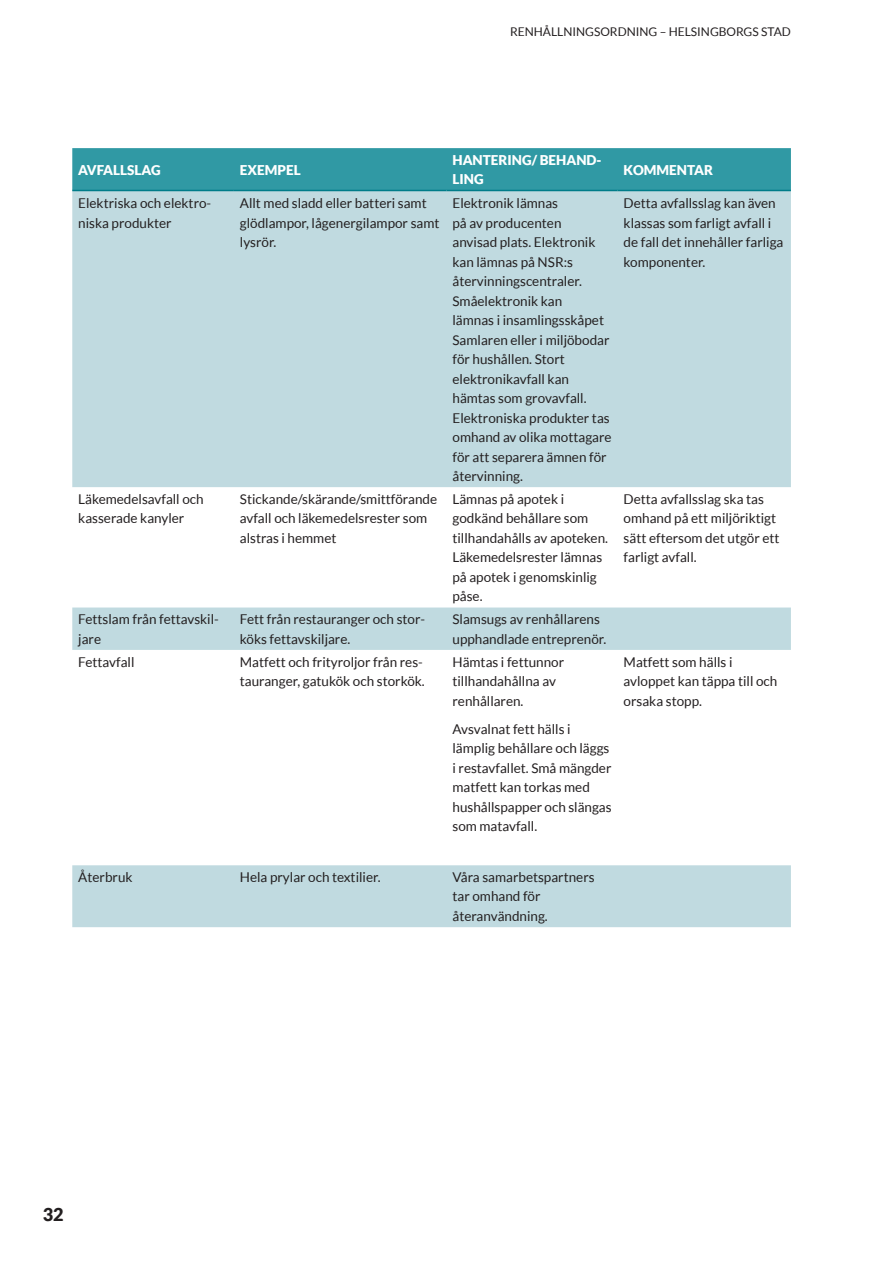
<style>
.page{position:relative;width:893px;height:1263px;background:#fff}
.page>*{position:absolute;margin:0;border:0;box-sizing:border-box;transform-origin:0 0}
.t1{font:900 18px "Lato";color:#231f20}
.t2{font:13.5px/19.5px "Lato";color:#231f20}
.t3{font:900 13.5px/19.5px "Lato";color:#fff}
.t4{font:12px "Lato";color:#231f20}
</style>
<div class="page">
<div style="left:72px;top:148px;width:719px;height:42px;background:#3099a4"></div>
<svg style="left:72px;top:191px;width:719px;height:736px;fill:#c0dae0"></svg>
<hr style="left:72px;top:190px;width:162px;height:1px;background:#007c89">
<hr style="left:234px;top:190px;width:212px;height:1px;background:#007c89">
<hr style="left:446px;top:190px;width:172px;height:1px;background:#007c89">
<hr style="left:618px;top:190px;width:173px;height:1px;background:#007c89">
<p class="t4" style="left:510px;top:25px;width:282px">RENHÅLLNINGSORDNING – HELSINGBORGS STAD</p>
<p class="t3" style="left:78px;top:160px;width:84px">AVFALLSLAG</p>
<p class="t3" style="left:240px;top:160px;width:62px">EXEMPEL</p>
<p class="t3" style="left:452px;top:150px;width:151px">HANTERING/ BEHAND-<br>LING</p>
<p class="t3" style="left:624px;top:160px;width:91px">KOMMENTAR</p>
<p class="t2" style="left:78px;top:193px;width:135px">Elektriska och elektro&shy;niska produkter</p>
<p class="t2" style="left:240px;top:193px;width:201px">Allt med sladd eller batteri samt glödlampor, lågenergilampor samt lysrör.</p>
<p class="t2" style="left:452px;top:193px;width:161px">Elektronik lämnas<br>på av producenten<br>anvisad plats. Elektronik kan lämnas på NSR:s återvinningscentraler.<br>Småelektronik kan<br>lämnas i insamlingsskåpet<br>Samlaren eller i miljöbodar för hushållen. Stort elektronikavfall kan hämtas som grovavfall.<br>Elektroniska produkter tas omhand av olika mottagare för att separera ämnen för återvinning.</p>
<p class="t2" style="left:624px;top:193px;width:161px">Detta avfallsslag kan även klassas som farligt avfall i de fall det innehåller farliga komponenter.</p>
<p class="t2" style="left:78px;top:489px;width:127px">Läkemedelsavfall och kasserade kanyler</p>
<p class="t2" style="left:240px;top:489px;width:199px">Stickande/skärande/smittförande avfall och läkemedelsrester som alstras i hemmet</p>
<p class="t2" style="left:452px;top:489px;width:157px">Lämnas på apotek i godkänd behållare som tillhandahålls av apoteken.<br>Läkemedelsrester lämnas på apotek i genomskinlig påse.</p>
<p class="t2" style="left:624px;top:489px;width:158px">Detta avfallsslag ska tas omhand på ett miljöriktigt sätt eftersom det utgör ett farligt avfall.</p>
<p class="t2" style="left:78px;top:609px;width:142px">Fettslam från fettavskil&shy;jare</p>
<p class="t2" style="left:240px;top:609px;width:187px">Fett från restauranger och stor&shy;köks fettavskiljare.</p>
<p class="t2" style="left:452px;top:609px;width:155px">Slamsugs av renhållarens upphandlade entreprenör.</p>
<p class="t2" style="left:78px;top:652px;width:58px">Fettavfall</p>
<p class="t2" style="left:240px;top:652px;width:186px">Matfett och frityroljor från res&shy;tauranger, gatukök och storkök.</p>
<p class="t2" style="left:452px;top:652px;width:113px">Hämtas i fettunnor tillhandahållna av renhållaren.</p>
<p class="t2" style="left:452px;top:719px;width:161px">Avsvalnat fett hälls i lämplig behållare och läggs i restavfallet. Små mängder matfett kan torkas med hushållspapper och slängas som matavfall.</p>
<p class="t2" style="left:624px;top:652px;width:155px">Matfett som hälls i avloppet kan täppa till och orsaka stopp.</p>
<p class="t2" style="left:78px;top:867px;width:56px">Återbruk</p>
<p class="t2" style="left:240px;top:867px;width:142px">Hela prylar och textilier.</p>
<p class="t2" style="left:452px;top:867px;width:144px">Våra samarbetspartners tar omhand för återanvändning.</p>
<h1 class="t1" style="left:43px;top:1204px;width:22px">32</h1>
</div>
